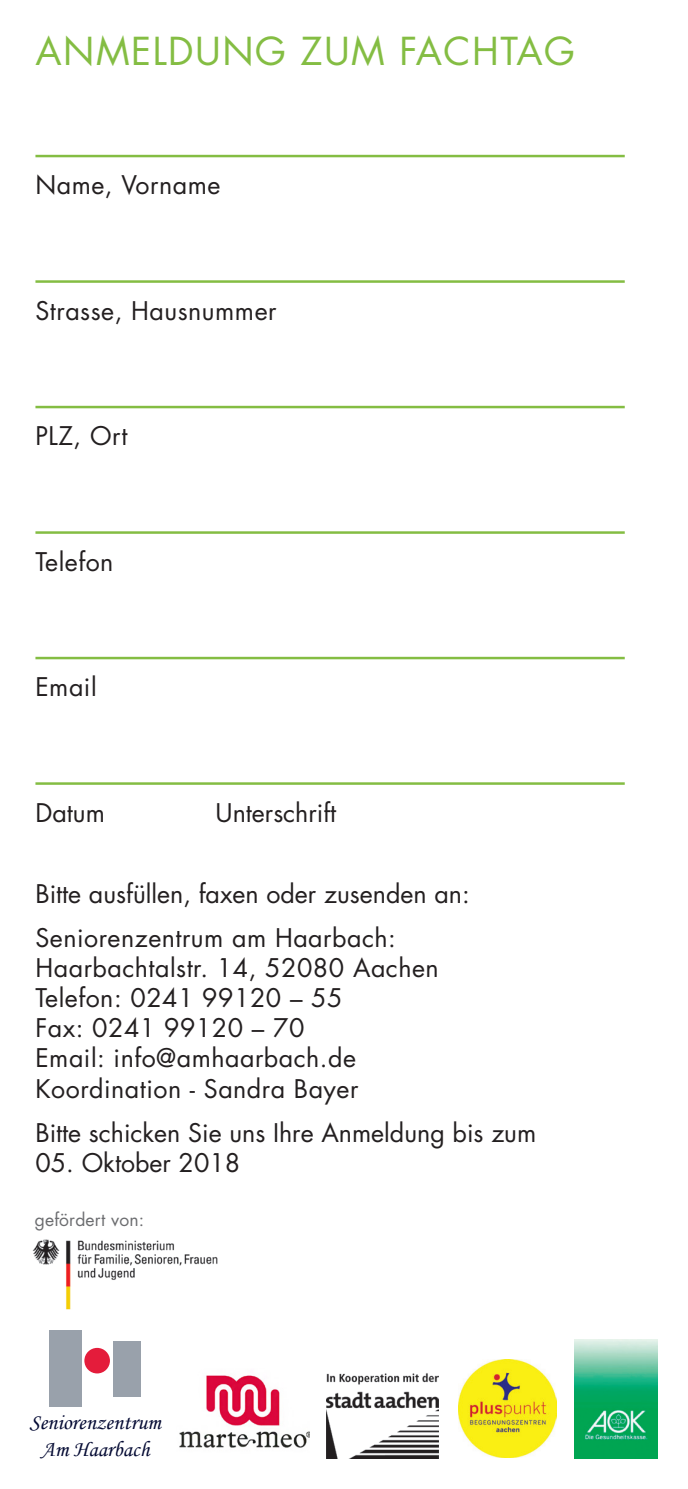
<style>
.page{position:relative;width:688px;height:1489px;background:#fff}
.page>*{position:absolute;margin:0;border:0;box-sizing:border-box;transform-origin:0 0}
.zwischenhead{font:37.5px "Futura";letter-spacing:.04em;color:#84bd43}
.t1{font:25px "Futura";letter-spacing:.02em;color:#231f20}
.t2{font:25px "Futura";color:#231f20}
.t3{font:22px/26.5px "Monotype Corsiva";color:#040a33;text-align:center}
.zw{font:17.5px "Futura";letter-spacing:.01em;color:#6c6d70}
</style>
<div class="page">
<hr style="left:35px;top:155px;width:589px;height:2px;background:#84bd43">
<hr style="left:35px;top:280px;width:589px;height:3px;background:#84bd43">
<hr style="left:35px;top:406px;width:589px;height:2px;background:#84bd43">
<hr style="left:35px;top:531px;width:589px;height:3px;background:#84bd43">
<hr style="left:35px;top:656px;width:589px;height:3px;background:#84bd43">
<hr style="left:35px;top:782px;width:589px;height:2px;background:#84bd43">
<img style="left:179px;top:1375px;width:130px;height:73px">
<div style="left:49px;top:1330px;width:32px;height:76px;background:#99a1ab"></div>
<div style="left:113px;top:1341px;width:28px;height:55px;background:#99a1ab"></div>
<div style="left:84px;top:1347px;width:26px;height:26px;background:#e41c3b;border-radius:50%"></div>
<img style="left:327px;top:1373px;width:111px;height:84px">
<img style="left:458px;top:1359px;width:98px;height:97px">
<img style="left:574px;top:1339px;width:83px;height:118px">
<img style="left:32px;top:1239px;width:186px;height:71px">
<p class="zwischenhead" style="left:35px;top:25px;width:541px">ANMELDUNG ZUM FACHTAG</p>
<p class="t1" style="left:35px;top:168px;width:186px">Name, Vorname</p>
<p class="t1" style="left:35px;top:293px;width:242px">Strasse, Hausnummer</p>
<p class="t1" style="left:35px;top:419px;width:93px">PLZ, Ort</p>
<p class="t1" style="left:35px;top:544px;width:79px">Telefon</p>
<p class="t1" style="left:35px;top:670px;width:63px">Email</p>
<p class="t1" style="left:35px;top:795px;width:71px">Datum</p>
<p class="t2" style="left:215px;top:795px;width:122px">Unterschrift</p>
<p class="t2" style="left:35px;top:876px;width:435px">Bitte ausfüllen, faxen oder zusenden an:</p>
<p class="t1" style="left:35px;top:921px;width:362px">Seniorenzentrum am Haarbach:</p>
<p class="t1" style="left:35px;top:951px;width:404px">Haarbachtalstr. 14, 52080 Aachen</p>
<p class="t1" style="left:35px;top:981px;width:308px">Telefon: 0241 99120 – 55</p>
<p class="t1" style="left:35px;top:1011px;width:270px">Fax: 0241 99120 – 70</p>
<p class="t1" style="left:35px;top:1041px;width:322px">Email: info@amhaarbach.de</p>
<p class="t1" style="left:35px;top:1071px;width:324px">Koordination - Sandra Bayer</p>
<p class="t2" style="left:35px;top:1115px;width:502px">Bitte schicken Sie uns Ihre Anmeldung bis zum</p>
<p class="t2" style="left:35px;top:1145px;width:206px">05. Oktober 2018</p>
<p class="zw" style="left:35px;top:1207px;width:111px">gefördert von:</p>
<p class="t3" style="left:30px;top:1408px;width:133px">Seniorenzentrum<br>Am Haarbach</p>
</div>
